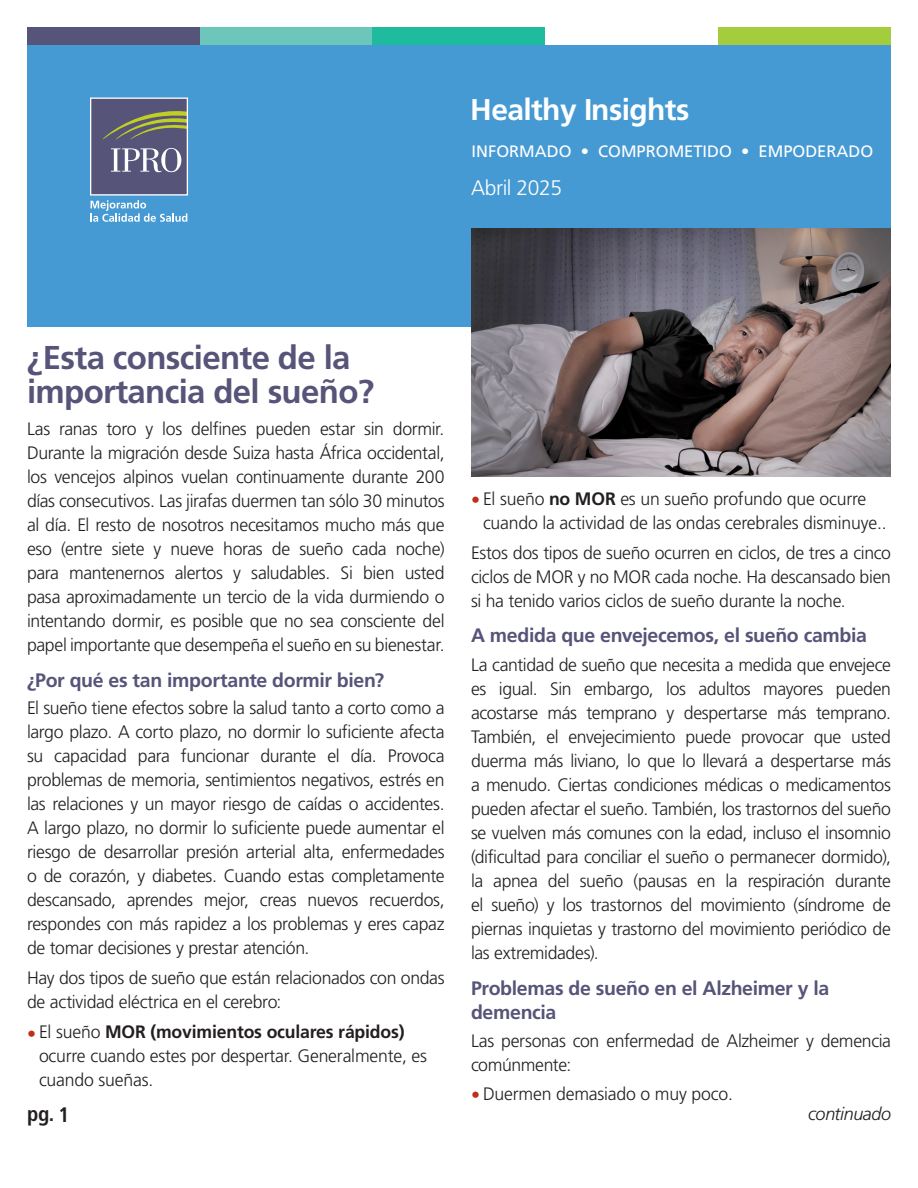
<style>
.page{position:relative;width:918px;height:1188px;background:#fff}
.page>*{position:absolute;margin:0;border:0;box-sizing:border-box;transform-origin:0 0}
._22pt_subhead_purple{font:700 33px/34.5px "Frutiger LT Std";letter-spacing:-.02em;color:#565478}
.Title_header{font:700 30px "Frutiger LT Std";letter-spacing:-.02em;color:#fff}
.issue{font:300 21px "Frutiger LT Std";letter-spacing:-.02em;color:#fff}
.t1{font:700 condensed 21px "Frutiger LT Std";color:#231f20}
._12_pt_subhead{font:700 19.5px/23.2px "Frutiger LT Std";letter-spacing:-.015em;color:#565478}
._12pt_Text{font:300 18px/24px "Frutiger LT Std";letter-spacing:-.015em;color:#231f20;text-align:justify}
._12pt_Text-2{font:italic 300 18px "Frutiger LT Std";letter-spacing:-.02em;color:#231f20}
.Sub_Title{font:16.5px "Frutiger LT Std";color:#fff}
.s1{color:#c02d19}
.s2{font-weight:700}
</style>
<div class="page">
<div style="left:27px;top:27px;width:173px;height:19px;background:#565478"></div>
<div style="left:200px;top:27px;width:173px;height:19px;background:#6cc7ba"></div>
<div style="left:373px;top:27px;width:172px;height:19px;background:#1fbb9e"></div>
<div style="left:718px;top:27px;width:173px;height:19px;background:#a3cd3c"></div>
<div style="left:27px;top:46px;width:864px;height:281px;background:#469ad4"></div>
<svg style="left:90px;top:98px;width:98px;height:124px"></svg>
<img style="left:472px;top:228px;width:419px;height:249px">
<p class="Title_header" style="left:470px;top:92px;width:221px">Healthy Insights</p>
<p class="Sub_Title" style="left:472px;top:141px;width:403px">INFORMADO • COMPROMETIDO • EMPODERADO</p>
<p class="issue" style="left:471px;top:176px;width:92px">Abril 2025</p>
<p class="_22pt_subhead_purple" style="left:27px;top:340px;width:349px">¿Esta consciente de la importancia del sueño?</p>
<p class="_12pt_Text" style="left:27px;top:417px;width:419px">Las ranas toro y los delfines pueden estar sin dormir.<br>Durante la migración desde Suiza hasta África occidental, los vencejos alpinos vuelan continuamente durante 200 días consecutivos. Las jirafas duermen tan sólo 30 minutos al día. El resto de nosotros necesitamos mucho más que eso (entre siete y nueve horas de sueño cada noche) para mantenernos alertos y saludables. Si bien usted pasa aproximadamente un tercio de la vida durmiendo o intentando dormir, es posible que no sea consciente del papel importante que desempeña el sueño en su bienestar.</p>
<p class="_12_pt_subhead" style="left:27px;top:669px;width:359px">¿Por qué es tan importante dormir bien?</p>
<p class="_12pt_Text" style="left:27px;top:696px;width:419px">El sueño tiene efectos sobre la salud tanto a corto como a largo plazo. A corto plazo, no dormir lo suficiente afecta su capacidad para funcionar durante el día. Provoca problemas de memoria, sentimientos negativos, estrés en las relaciones y un mayor riesgo de caídas o accidentes.<br>A largo plazo, no dormir lo suficiente puede aumentar el riesgo de desarrollar presión arterial alta, enfermedades o de corazón, y diabetes. Cuando estas completamente descansado, aprendes mejor, creas nuevos recuerdos, respondes con más rapidez a los problemas y eres capaz de tomar decisiones y prestar atención.</p>
<p class="_12pt_Text" style="left:27px;top:966px;width:419px">Hay dos tipos de sueño que están relacionados con ondas de actividad eléctrica en el cerebro:</p>
<p class="_12pt_Text" style="left:39px;top:1020px;width:390px;text-align:left;text-indent:-12px"><span class="s1">•</span> El sueño <span class="s2">MOR (movimientos oculares rápidos) </span>ocurre cuando estes por despertar. Generalmente, es cuando sueñas.</p>
<p class="t1" style="left:27px;top:1101px;width:44px">pg. 1</p>
<p class="_12pt_Text" style="left:483px;top:487px;width:405px;text-indent:-12px"><span class="s1">•</span> El sueño <span class="s2">no MOR</span> es un sueño profundo que ocurre cuando la actividad de las ondas cerebrales disminuye..</p>
<p class="_12pt_Text" style="left:471px;top:541px;width:421px">Estos dos tipos de sueño ocurren en ciclos, de tres a cinco ciclos de MOR y no MOR cada noche. Ha descansado bien si ha tenido varios ciclos de sueño durante la noche.</p>
<p class="_12_pt_subhead" style="left:471px;top:624px;width:398px">A medida que envejecemos, el sueño cambia</p>
<p class="_12pt_Text" style="left:471px;top:653px;width:422px">La cantidad de sueño que necesita a medida que envejece es igual. Sin embargo, los adultos mayores pueden acostarse más temprano y despertarse más temprano.<br>También, el envejecimiento puede provocar que usted duerma más liviano, lo que lo llevará a despertarse más a menudo. Ciertas condiciones médicas o medicamentos pueden afectar el sueño. También, los trastornos del sueño se vuelven más comunes con la edad, incluso el insomnio (dificultad para conciliar el sueño o permanecer dormido), la apnea del sueño (pausas en la respiración durante el sueño) y los trastornos del movimiento (síndrome de piernas inquietas y trastorno del movimiento periódico de las extremidades).</p>
<p class="_12_pt_subhead" style="left:471px;top:977px;width:360px">Problemas de sueño en el Alzheimer y la demencia</p>
<p class="_12pt_Text" style="left:471px;top:1029px;width:422px">Las personas con enfermedad de Alzheimer y demencia comúnmente:</p>
<p class="_12pt_Text" style="left:471px;top:1082px;width:263px"><span class="s1">•</span> Duermen demasiado o muy poco.</p>
<p class="_12pt_Text-2" style="left:808px;top:1104px;width:85px">continuado</p>
</div>
